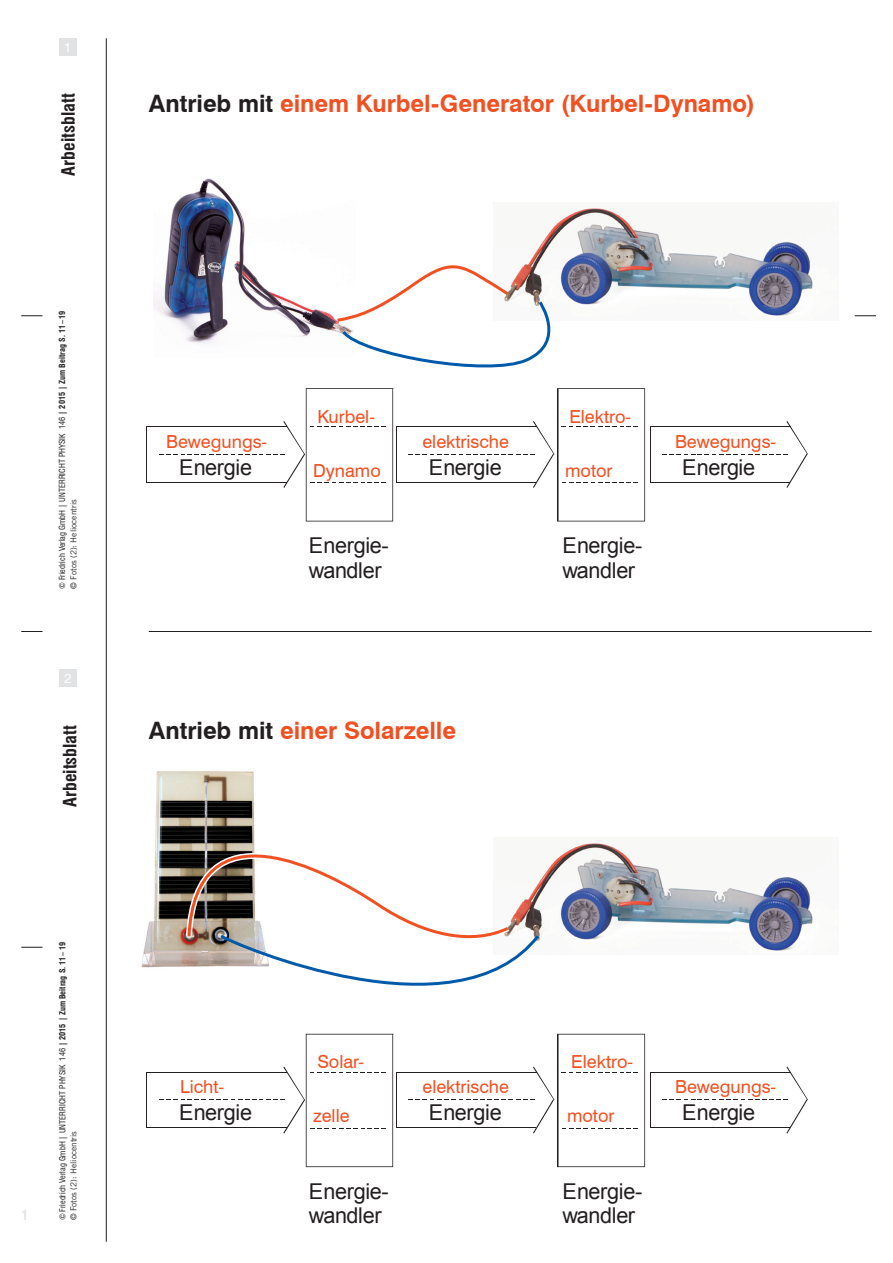
<style>
.page{position:relative;width:893px;height:1263px;background:#fff}
.page>*{position:absolute;margin:0;border:0;box-sizing:border-box;transform-origin:0 0}
.t1{font:700 24px "Swiss 721 BT";letter-spacing:-.005em;color:#f15022}
.t2{font:21.9px/24.2px "Arial";letter-spacing:-.02em;color:#231f20}
.t3{font:18px "Swiss 721 BT";color:#f15022}
.t4{font:700 condensed 18px "Swiss 721 BT";color:#231f20}
.t5{font:13.5px "Swiss 721 BT";color:#fff}
.t6{font:700 condensed 13.5px "Swiss 721 BT";color:#e1e2e4}
.t7{font:condensed 8.25px "Swiss 721 BT";color:#231f20}
.t8{font:8.25px "Trade Gothic LT Std";color:#231f20}
.s1{font-weight:700}
.s2{color:#231f20}
</style>
<div class="page">
<hr style="left:106px;top:38px;width:1px;height:1204px;background:#231f20">
<svg style="left:21px;top:631px;width:22px;height:1px"></svg>
<hr style="left:149px;top:631px;width:723px;height:1px;background:#231f20">
<svg style="left:21px;top:947px;width:22px;height:1px"></svg>
<img style="left:536px;top:208px;width:277px;height:108px">
<img style="left:516px;top:843px;width:297px;height:108px">
<img style="left:153px;top:178px;width:181px;height:166px">
<img style="left:141px;top:771px;width:113px;height:197px">
<svg style="left:21px;top:315px;width:22px;height:1px"></svg>
<div style="left:60px;top:670px;width:17px;height:17px;background:#e1e2e4"></div>
<div style="left:60px;top:38px;width:17px;height:17px;background:#e1e2e4"></div>
<svg style="left:855px;top:315px;width:21px;height:1px"></svg>
<hr style="left:147px;top:426px;width:140px;height:1px;background:#231f20">
<hr style="left:147px;top:482px;width:140px;height:1px;background:#231f20">
<hr style="left:147px;top:427px;width:1px;height:55px;background:#231f20">
<hr style="left:396px;top:426px;width:141px;height:1px;background:#231f20">
<hr style="left:396px;top:482px;width:140px;height:1px;background:#231f20">
<hr style="left:396px;top:427px;width:1px;height:55px;background:#231f20">
<hr style="left:650px;top:426px;width:140px;height:1px;background:#231f20">
<hr style="left:650px;top:482px;width:140px;height:1px;background:#231f20">
<hr style="left:650px;top:427px;width:1px;height:55px;background:#231f20">
<svg style="left:662px;top:421px;width:146px;height:67px"></svg>
<svg style="left:159px;top:388px;width:234px;height:133px"></svg>
<svg style="left:409px;top:388px;width:236px;height:133px"></svg>
<hr style="left:147px;top:1072px;width:140px;height:1px;background:#231f20">
<hr style="left:147px;top:1127px;width:140px;height:1px;background:#231f20">
<hr style="left:147px;top:1073px;width:1px;height:55px;background:#231f20">
<hr style="left:650px;top:1072px;width:140px;height:1px;background:#231f20">
<hr style="left:650px;top:1127px;width:140px;height:1px;background:#231f20">
<hr style="left:650px;top:1073px;width:1px;height:55px;background:#231f20">
<svg style="left:662px;top:1066px;width:146px;height:67px"></svg>
<svg style="left:334px;top:251px;width:237px;height:117px"></svg>
<svg style="left:159px;top:932px;width:486px;height:235px"></svg>
<svg style="left:183px;top:801px;width:333px;height:144px"></svg>
<svg style="left:186px;top:801px;width:326px;height:144px"></svg>
<h3 class="t5" style="left:64px;top:39px;width:9px">1</h3>
<h3 class="t4" style="left:58px;top:176px;width:84px;rotate:-90deg">Arbeitsblatt</h3>
<p class="t7" style="left:57px;top:589px;width:280px;rotate:-90deg">© Friedrich Verlag GmbH | UNTERRICHT PHYSIK 146 <span class="s1">| 2015 | Zum Beitrag S. 11– 19</span></p>
<p class="t8" style="left:69px;top:589px;width:91px;rotate:-90deg">© Fotos (2): Heliocentris</p>
<h3 class="t5" style="left:64px;top:670px;width:9px">2</h3>
<h3 class="t4" style="left:59px;top:807px;width:84px;rotate:-90deg">Arbeitsblatt</h3>
<h3 class="t6" style="left:21px;top:1207px;width:8px">1</h3>
<p class="t7" style="left:57px;top:1220px;width:280px;rotate:-90deg">© Friedrich Verlag GmbH | UNTERRICHT PHYSIK 146 <span class="s1">| 2015 | Zum Beitrag S. 11–19</span></p>
<p class="t8" style="left:69px;top:1220px;width:91px;rotate:-90deg">© Fotos (2): Heliocentris</p>
<h1 class="t1" style="left:149px;top:89px;width:608px"><span class="s2">Antrieb mit</span> einem Kurbel-Generator (Kurbel-Dynamo)</h1>
<h3 class="t3" style="left:317px;top:405px;width:59px">Kurbel-</h3>
<h3 class="t3" style="left:569px;top:405px;width:63px">Elektro-</h3>
<h3 class="t3" style="left:166px;top:430px;width:103px">Bewegungs-</h3>
<h3 class="t3" style="left:422px;top:430px;width:88px">elektrische</h3>
<h3 class="t3" style="left:675px;top:430px;width:103px">Bewegungs-</h3>
<h2 class="t2" style="left:179px;top:455px;width:75px">Energie</h2>
<h2 class="t2" style="left:429px;top:455px;width:75px">Energie</h2>
<h2 class="t2" style="left:682px;top:455px;width:75px">Energie</h2>
<h3 class="t3" style="left:313px;top:459px;width:69px">Dynamo</h3>
<h3 class="t3" style="left:565px;top:459px;width:49px">motor</h3>
<h2 class="t2" style="left:309px;top:534px;width:81px">Energie&shy;wandler</h2>
<h2 class="t2" style="left:562px;top:534px;width:81px">Energie&shy;wandler</h2>
<h1 class="t1" style="left:149px;top:715px;width:309px"><span class="s2">Antrieb mit</span> einer Solarzelle</h1>
<h3 class="t3" style="left:317px;top:1050px;width:48px">Solar-</h3>
<h3 class="t3" style="left:571px;top:1050px;width:63px">Elektro-</h3>
<h3 class="t3" style="left:180px;top:1075px;width:45px">Licht-</h3>
<h3 class="t3" style="left:422px;top:1075px;width:88px">elektrische</h3>
<h3 class="t3" style="left:675px;top:1075px;width:103px">Bewegungs-</h3>
<h2 class="t2" style="left:179px;top:1100px;width:75px">Energie</h2>
<h2 class="t2" style="left:429px;top:1100px;width:75px">Energie</h2>
<h2 class="t2" style="left:682px;top:1100px;width:75px">Energie</h2>
<h3 class="t3" style="left:313px;top:1104px;width:38px">zelle</h3>
<h3 class="t3" style="left:567px;top:1104px;width:49px">motor</h3>
<h2 class="t2" style="left:309px;top:1179px;width:81px">Energie&shy;wandler</h2>
<h2 class="t2" style="left:562px;top:1179px;width:81px">Energie&shy;wandler</h2>
</div>
